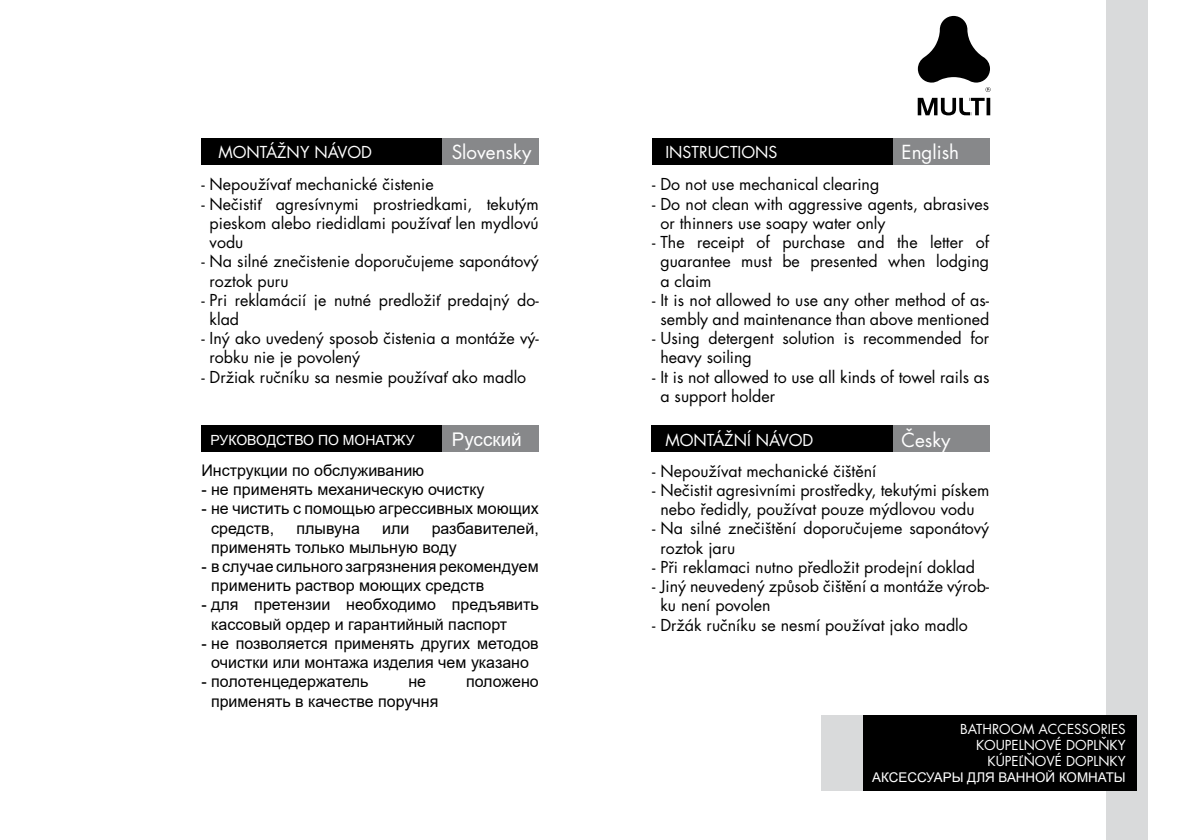
<style>
.page{position:relative;width:1191px;height:840px;background:#fff}
.page>*{position:absolute;margin:0;border:0;box-sizing:border-box;transform-origin:0 0}
.t1{font:18.8px "Futura CE";color:#fff}
.t2{font:18.8px "Arial";color:#fff}
.t3{font:16px/19.2px "Futura CE";color:#000}
.t4{font:16px/19.2px "Arial";color:#000}
.t5{font:16px "Futura CE";color:#fff}
.t6{font:14px "Arial";color:#fff}
.t7{font:13.4px/16px "Futura CE";color:#fff;text-align:right}
.t8{font:13.4px "Arial";color:#fff}
</style>
<div class="page">
<div style="left:201px;top:138px;width:338px;height:27px;background:#000"></div>
<div style="left:652px;top:138px;width:314px;height:27px;background:#000"></div>
<div style="left:201px;top:425px;width:337px;height:26px;background:#000"></div>
<div style="left:651px;top:425px;width:314px;height:26px;background:#000"></div>
<div style="left:442px;top:138px;width:97px;height:27px;background:#87888a"></div>
<div style="left:893px;top:138px;width:96px;height:27px;background:#87888a"></div>
<div style="left:442px;top:425px;width:97px;height:26px;background:#87888a"></div>
<div style="left:893px;top:425px;width:96px;height:26px;background:#87888a"></div>
<div style="left:1106px;top:0;width:41px;height:839px;background:#d9dadb"></div>
<div style="left:833px;top:714px;width:304px;height:75px;background:#000"></div>
<div style="left:821px;top:714px;width:41px;height:75px;background:#d9dadb"></div>
<svg style="left:917px;top:98px;width:73px;height:17px"></svg>
<svg style="left:918px;top:16px;width:72px;height:76px"></svg>
<p class="t5" style="left:218px;top:141px;width:155px">MONTÁŽNY NÁVOD</p>
<p class="t5" style="left:665px;top:141px;width:114px">INSTRUCTIONS</p>
<p class="t1" style="left:452px;top:139px;width:81px">Slovensky</p>
<p class="t1" style="left:901px;top:139px;width:59px">English</p>
<p class="t3" style="left:201px;top:175px;width:234px">- Nepoužívať mechanické čistenie</p>
<p class="t3" style="left:210px;top:194px;width:331px;text-align:justify;text-indent:-8px">- Nečistiť agresívnymi prostriedkami, tekutým pieskom alebo riedidlami používať len mydlovú vodu</p>
<p class="t3" style="left:210px;top:251px;width:331px;text-indent:-8px">- Na silné znečistenie doporučujeme saponátový roztok puru</p>
<p class="t3" style="left:210px;top:290px;width:331px;text-indent:-8px">- Pri reklamácií je nutné predložiť predajný do&shy;klad</p>
<p class="t3" style="left:210px;top:328px;width:331px;text-indent:-8px">- Iný ako uvedený sposob čistenia a montáže vý&shy;robku nie je povolený</p>
<p class="t3" style="left:201px;top:367px;width:326px">- Držiak ručníku sa nesmie používať ako madlo</p>
<p class="t3" style="left:652px;top:175px;width:229px">- Do not use mechanical clearing</p>
<p class="t3" style="left:660px;top:194px;width:330px;text-indent:-8px">- Do not clean with aggressive agents, abrasives or thinners use soapy water only</p>
<p class="t3" style="left:660px;top:232px;width:330px;text-align:justify;text-indent:-8px">- The receipt of purchase and the letter of guarantee must be presented when lodging a claim</p>
<p class="t3" style="left:652px;top:290px;width:338px;text-align:center">- It is not allowed to use any other method of as&shy;sembly and maintenance than above mentioned</p>
<p class="t3" style="left:660px;top:328px;width:330px;text-indent:-8px">- Using detergent solution is recommended for heavy soiling</p>
<p class="t3" style="left:660px;top:367px;width:330px;text-indent:-8px">- It is not allowed to use all kinds of towel rails as a support holder</p>
<p class="t2" style="left:452px;top:425px;width:71px">Русский</p>
<p class="t1" style="left:901px;top:426px;width:51px">Česky</p>
<p class="t6" style="left:210px;top:430px;width:206px">РУКОВОДСТВО ПО МОНАТЖУ</p>
<p class="t5" style="left:665px;top:428px;width:149px">MONTÁŽNÍ NÁVOD</p>
<p class="t4" style="left:201px;top:460px;width:224px">Инструкции по обслуживанию</p>
<p class="t4" style="left:201px;top:479px;width:285px">- не применять механическую очистку</p>
<p class="t4" style="left:211px;top:498px;width:329px;text-indent:-10px">- не чистить с помощью агрессивных моющих средств,</p>
<p class="t4" style="left:211px;top:518px;width:329px;text-indent:220px">разбавителей, применять только мыльную воду</p>
<p class="t4" style="left:211px;top:556px;width:329px;text-indent:-10px">- в случае сильного загрязнения рекомендуем применить раствор моющих средств</p>
<p class="t4" style="left:211px;top:594px;width:329px;text-indent:-10px">- для претензии необходимо предъявить кассовый ордер и гарантийный паспорт</p>
<p class="t4" style="left:201px;top:633px;width:339px;text-align:center">- не позволяется применять других методов очистки или монтажа изделия чем указано</p>
<p class="t4" style="left:201px;top:671px;width:169px">- полотенцедержатель</p>
<p class="t4" style="left:408px;top:671px;width:19px">не</p>
<p class="t4" style="left:466px;top:671px;width:74px">положено</p>
<p class="t4" style="left:211px;top:690px;width:229px">применять в качестве поручня</p>
<p class="t4" style="left:296px;top:518px;width:65px">плывуна</p>
<p class="t4" style="left:382px;top:518px;width:29px">или</p>
<p class="t3" style="left:652px;top:461px;width:226px">- Nepoužívat mechanické čištění</p>
<p class="t3" style="left:652px;top:480px;width:339px;text-align:center">- Nečistit agresivními prostředky, tekutými pískem nebo ředidly, používat pouze mýdlovou vodu</p>
<p class="t3" style="left:660px;top:518px;width:330px;text-indent:-8px">- Na silné znečištění doporučujeme saponátový roztok jaru</p>
<p class="t3" style="left:652px;top:557px;width:324px">- Při reklamaci nutno předložit prodejní doklad</p>
<p class="t3" style="left:660px;top:576px;width:330px;text-indent:-8px">- Jiný neuvedený způsob čištění a montáže výrob&shy;ku není povolen</p>
<p class="t3" style="left:652px;top:614px;width:317px">- Držák ručníku se nesmí používat jako madlo</p>
<p class="t7" style="left:960px;top:720px;width:167px">BATHROOM ACCESSORIES<br>KOUPELNOVÉ DOPLŇKY<br>KÚPEĽŇOVÉ DOPLNKY</p>
<p class="t8" style="left:872px;top:767px;width:255px">АКСЕССУАРЫ ДЛЯ ВАННОЙ КОМНАТЫ</p>
</div>
